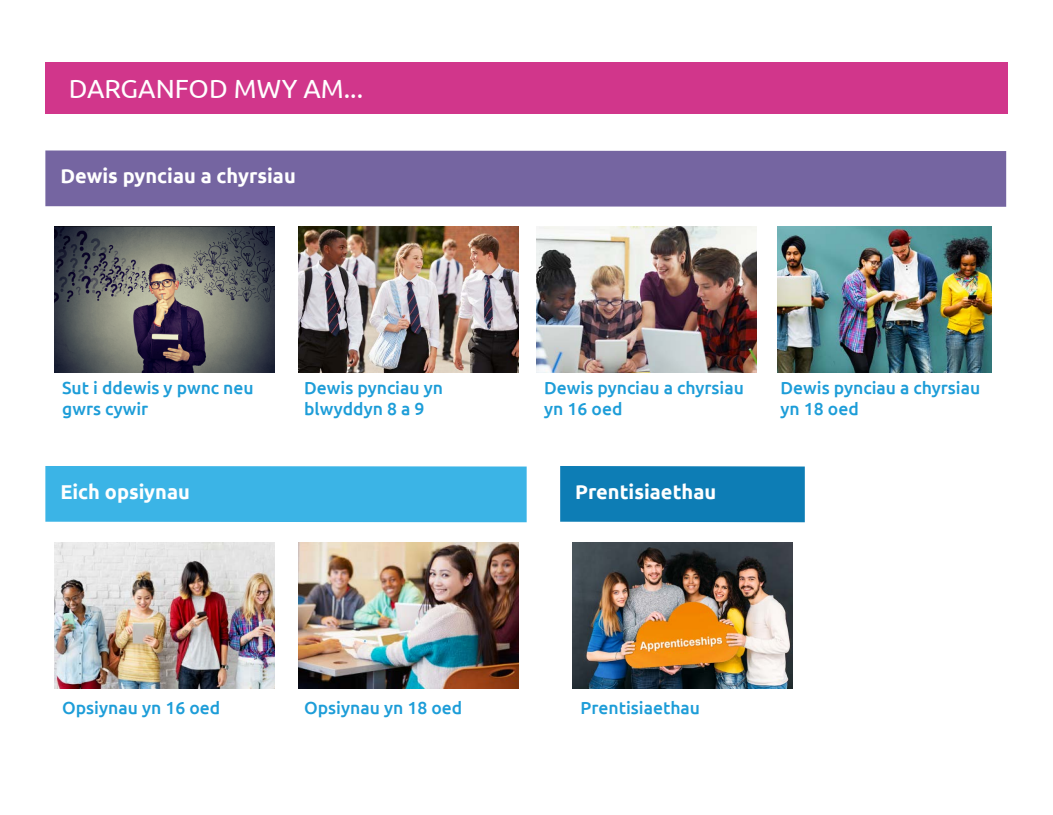
<style>
.page{position:relative;width:1053px;height:815px;background:#fff}
.page>*{position:absolute;margin:0;border:0;box-sizing:border-box;transform-origin:0 0}
.t1{font:26.25px "Ubuntu";color:#fff}
.t2{font:700 20px "Ubuntu";color:#fff}
.t3{font:500 17.5px/21px "Ubuntu";color:#1d9dd8}
</style>
<div class="page">
<div style="left:45px;top:63px;width:962px;height:51px;background:#d1368b"></div>
<div style="left:45px;top:150px;width:961px;height:57px;background:#7565a1"></div>
<div style="left:45px;top:466px;width:481px;height:56px;background:#3bb4e6"></div>
<div style="left:560px;top:466px;width:244px;height:56px;background:#0d7db5"></div>
<img style="left:536px;top:226px;width:220px;height:147px">
<img style="left:777px;top:226px;width:214px;height:147px">
<img style="left:54px;top:226px;width:220px;height:147px">
<img style="left:54px;top:542px;width:220px;height:147px">
<img style="left:572px;top:542px;width:220px;height:147px">
<img style="left:298px;top:226px;width:220px;height:147px">
<img style="left:298px;top:542px;width:220px;height:147px">
<h1 class="t1" style="left:69px;top:73px;width:296px">DARGANFOD MWY AM...</h1>
<p class="t2" style="left:60px;top:164px;width:237px">Dewis pynciau a chyrsiau</p>
<p class="t3" style="left:62px;top:377px;width:193px">Sut i ddewis y pwnc neu gwrs cywir</p>
<p class="t3" style="left:304px;top:377px;width:140px">Dewis pynciau yn blwyddyn 8 a 9</p>
<p class="t3" style="left:544px;top:377px;width:201px">Dewis pynciau a chyrsiau yn 16 oed</p>
<p class="t3" style="left:780px;top:377px;width:201px">Dewis pynciau a chyrsiau yn 18 oed</p>
<p class="t2" style="left:60px;top:479px;width:131px">Eich opsiynau</p>
<p class="t2" style="left:575px;top:479px;width:142px">Prentisiaethau</p>
<p class="t3" style="left:62px;top:697px;width:160px">Opsiynau yn 16 oed</p>
<p class="t3" style="left:580px;top:697px;width:121px">Prentisiaethau</p>
<p class="t3" style="left:304px;top:697px;width:160px">Opsiynau yn 18 oed</p>
</div>
